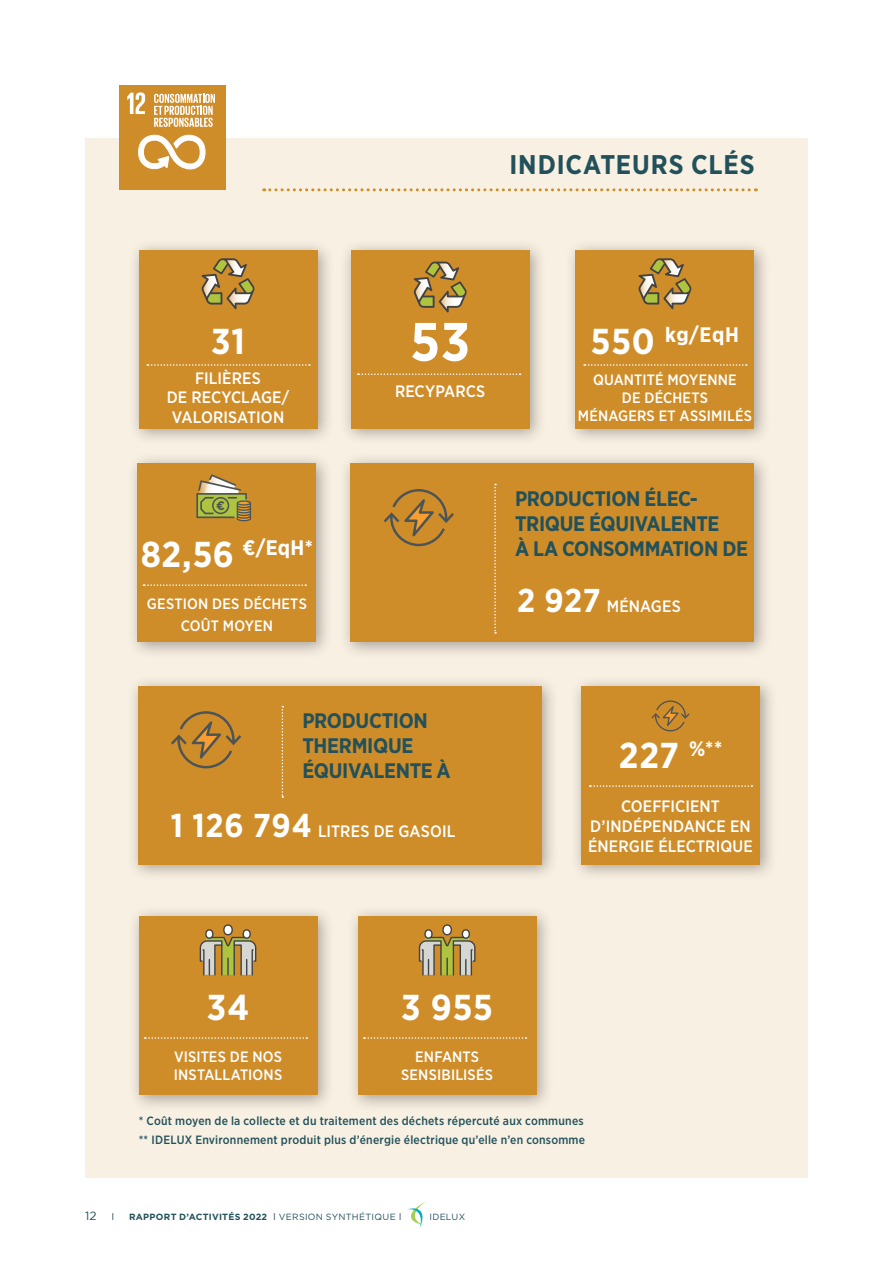
<style>
.page{position:relative;width:893px;height:1263px;background:#fff}
.page>*{position:absolute;margin:0;border:0;box-sizing:border-box;transform-origin:0 0}
.t1{font:700 54px "Gotham Narrow";color:#fff}
.t2{font:700 36px "Gotham Narrow";letter-spacing:.025em;color:#fff}
.t3{font:700 27px "Gotham Narrow";letter-spacing:.03em;color:#22515b}
.t4{font:700 21px/25.2px "Gotham Narrow";letter-spacing:-.02em;color:#22515b}
.t5{font:700 21px "Gotham Narrow";letter-spacing:.015em;color:#fff}
.t6{font:500 16.5px/19.8px "Gotham Narrow";letter-spacing:.005em;color:#fff;text-align:center}
.t7{font:500 15px/18px "Gotham Narrow";letter-spacing:.01em;color:#fff;text-align:center}
.t8{font:700 12.3px "Gotham";color:#4d5456}
.t9{font:500 12px "Gotham Narrow";letter-spacing:.02em;color:#22515b}
.t10{font:12px "Gotham";color:#22515b}
.t11{font:9.75px "Gotham";color:#22515b}
.t12{font:700 9px "Gotham";letter-spacing:.03em;color:#22515b}
.t13{font:9px "Gotham";letter-spacing:.025em;color:#22515b}
.s1{font-size:36px}
.s2{font-weight:700;font-size:33px}
.s3{font-weight:400;font-size:9.75px}
.s4{font-weight:400}
</style>
<div class="page">
<svg style="left:408px;top:1201px;width:18px;height:27px"></svg>
<div style="left:85px;top:138px;width:723px;height:1040px;background:#f8f0e2"></div>
<div style="left:340px;top:238px;width:207px;height:207px;background:#231f20;opacity:.39"></div>
<div style="left:351px;top:250px;width:178px;height:178px;background:#cf8d2a"></div>
<div style="left:564px;top:238px;width:208px;height:207px;background:#231f20;opacity:.39"></div>
<div style="left:576px;top:250px;width:178px;height:178px;background:#cf8d2a"></div>
<div style="left:127px;top:238px;width:208px;height:207px;background:#231f20;opacity:.39"></div>
<div style="left:139px;top:250px;width:178px;height:178px;background:#cf8d2a"></div>
<svg style="left:584px;top:364px;width:163px;height:2px"></svg>
<svg style="left:147px;top:364px;width:163px;height:2px"></svg>
<svg style="left:264px;top:188px;width:492px;height:3px"></svg>
<div style="left:339px;top:452px;width:433px;height:207px;background:#231f20;opacity:.39"></div>
<div style="left:350px;top:463px;width:404px;height:179px;background:#cf8d2a"></div>
<svg style="left:494px;top:484px;width:2px;height:150px"></svg>
<div style="left:119px;top:85px;width:106px;height:105px;background:#cf8d2a"></div>
<svg style="left:138px;top:134px;width:68px;height:36px"></svg>
<svg style="left:127px;top:92px;width:18px;height:22px"></svg>
<svg style="left:154px;top:94px;width:61px;height:33px"></svg>
<svg style="left:414px;top:262px;width:53px;height:50px"></svg>
<svg style="left:638px;top:258px;width:53px;height:51px"></svg>
<svg style="left:202px;top:258px;width:52px;height:51px"></svg>
<svg style="left:384px;top:489px;width:70px;height:57px"></svg>
<div style="left:126px;top:674px;width:433px;height:208px;background:#231f20;opacity:.39"></div>
<div style="left:138px;top:686px;width:404px;height:178px;background:#cf8d2a"></div>
<svg style="left:282px;top:706px;width:1px;height:92px"></svg>
<svg style="left:171px;top:711px;width:70px;height:57px"></svg>
<div style="left:127px;top:905px;width:208px;height:207px;background:#231f20;opacity:.39"></div>
<div style="left:139px;top:916px;width:178px;height:179px;background:#cf8d2a"></div>
<svg style="left:145px;top:1037px;width:162px;height:2px"></svg>
<svg style="left:200px;top:924px;width:56px;height:51px"></svg>
<div style="left:347px;top:905px;width:207px;height:207px;background:#231f20;opacity:.39"></div>
<div style="left:358px;top:916px;width:178px;height:179px;background:#cf8d2a"></div>
<svg style="left:364px;top:1037px;width:162px;height:2px"></svg>
<svg style="left:419px;top:924px;width:56px;height:51px"></svg>
<svg style="left:358px;top:373px;width:162px;height:2px"></svg>
<div style="left:570px;top:674px;width:207px;height:208px;background:#231f20;opacity:.39"></div>
<div style="left:581px;top:686px;width:179px;height:178px;background:#cf8d2a"></div>
<svg style="left:590px;top:785px;width:162px;height:2px"></svg>
<svg style="left:651px;top:700px;width:38px;height:31px"></svg>
<div style="left:127px;top:452px;width:206px;height:207px;background:#231f20;opacity:.39"></div>
<div style="left:138px;top:463px;width:178px;height:179px;background:#cf8d2a"></div>
<svg style="left:143px;top:584px;width:163px;height:2px"></svg>
<svg style="left:196px;top:474px;width:55px;height:47px"></svg>
<p class="t3" style="left:509px;top:147px;width:247px">INDICATEURS CLÉS</p>
<p class="t2" style="left:211px;top:318px;width:35px">31</p>
<p class="t6" style="left:167px;top:368px;width:124px">FILIÈRES<br>DE RECYCLAGE/<br>VALORISATION</p>
<p class="t8" style="left:216px;top:498px;width:10px">€</p>
<p class="t5" style="left:141px;top:534px;width:173px"><span class="s1">82,56</span> €/EqH*</p>
<p class="t7" style="left:147px;top:594px;width:162px">GESTION DES DÉCHETS</p>
<p class="t7" style="left:181px;top:616px;width:94px">COÛT MOYEN</p>
<p class="t1" style="left:410px;top:307px;width:61px">53</p>
<p class="t6" style="left:395px;top:381px;width:92px">RECYPARCS</p>
<p class="t5" style="left:591px;top:321px;width:150px"><span class="s1">550</span> kg/EqH</p>
<p class="t7" style="left:578px;top:370px;width:176px">QUANTITÉ MOYENNE<br>DE DÉCHETS<br>MÉNAGERS ET ASSIMILÉS</p>
<p class="t4" style="left:515px;top:486px;width:234px">PRODUCTION ÉLEC-<br>TRIQUE ÉQUIVALENTE<br>À LA CONSOMMATION DE</p>
<p class="t6" style="left:517px;top:596px;width:165px"><span class="s2">2 927</span> MÉNAGES</p>
<p class="t4" style="left:302px;top:708px;width:150px">PRODUCTION<br>THERMIQUE<br>ÉQUIVALENTE À</p>
<p class="t6" style="left:171px;top:821px;width:286px"><span class="s2">1 126 794</span> LITRES DE GASOIL</p>
<p class="t2" style="left:619px;top:732px;width:105px">227 <sup>%**</sup></p>
<p class="t6" style="left:588px;top:796px;width:166px">COEFFICIENT<br>D’INDÉPENDANCE EN<br>ÉNERGIE ÉLECTRIQUE</p>
<p class="t2" style="left:207px;top:984px;width:44px">34</p>
<p class="t7" style="left:174px;top:1047px;width:110px;text-align:left">VISITES DE NOS<br>INSTALLATIONS</p>
<p class="t2" style="left:401px;top:984px;width:93px">3 955</p>
<p class="t7" style="left:401px;top:1047px;width:93px">ENFANTS<br>SENSIBILISÉS</p>
<p class="t9" style="left:139px;top:1113px;width:447px">* Coût moyen de la collecte et du traitement des déchets répercuté aux communes</p>
<p class="t9" style="left:139px;top:1132px;width:448px">** IDELUX Environnement produit plus d’énergie électrique qu’elle n’en consomme</p>
<p class="t10" style="left:85px;top:1209px;width:13px">12</p>
<p class="t11" style="left:111px;top:1211px;width:4px">I</p>
<p class="t12" style="left:129px;top:1212px;width:274px">RAPPORT D’ACTIVITÉS 2022 <span class="s3">I</span> <span class="s4">VERSION SYNTHÉTIQUE</span> <span class="s3">I</span></p>
<p class="t13" style="left:429px;top:1211px;width:37px">IDELUX</p>
</div>
